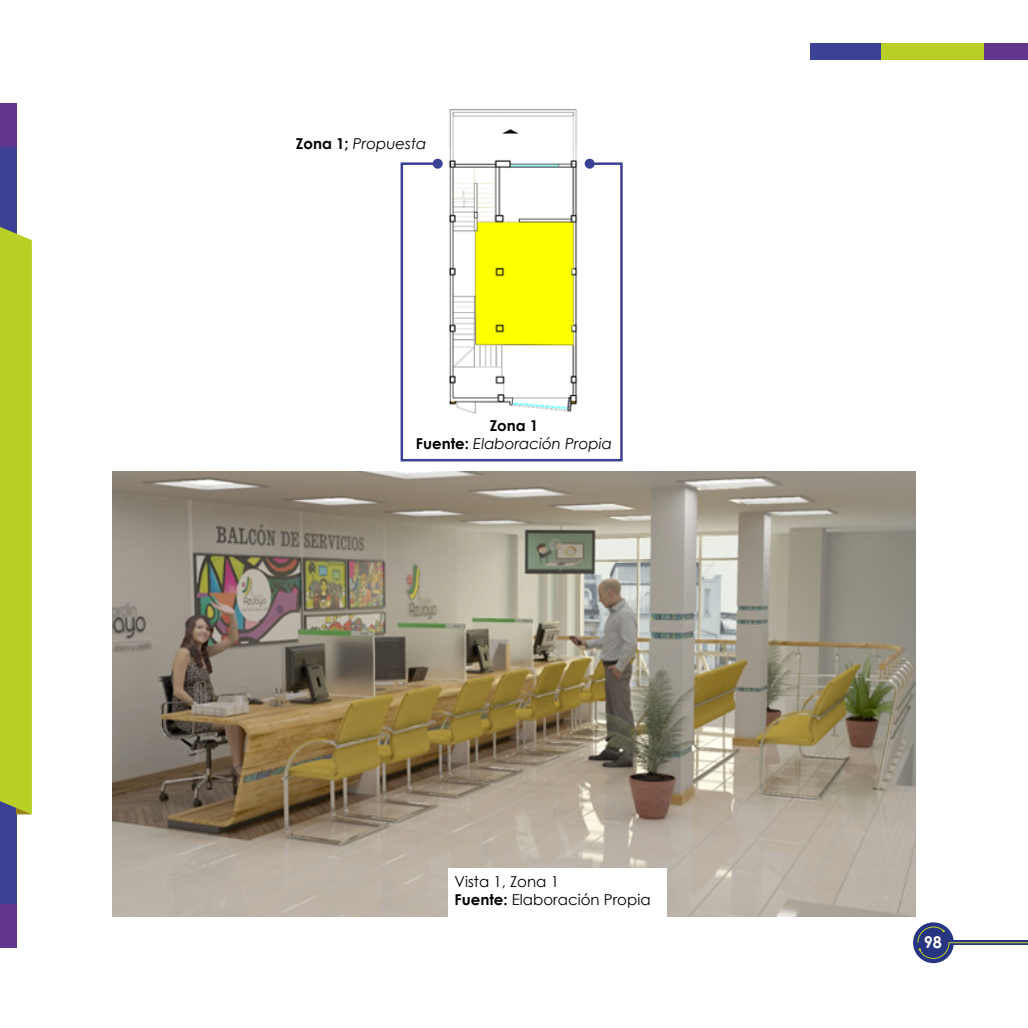
<style>
.page{position:relative;width:1028px;height:1028px;background:#fff}
.page>*{position:absolute;margin:0;border:0;box-sizing:border-box;transform-origin:0 0}
.t1{font:700 16.25px "Century Gothic";color:#fff}
.t2{font:italic 15px/18px "Century Gothic";color:#000;text-align:center}
.t3{font:15px/18px "Century Gothic";color:#000}
.s1{font-weight:700;font-style:normal}
.s2{font-weight:700}
</style>
<div class="page">
<div style="left:0;top:147px;width:16px;height:757px;background:#3b4194"></div>
<div style="left:810px;top:44px;width:71px;height:16px;background:#3b4194"></div>
<div style="left:0;top:227px;width:32px;height:587px;background:#bacf26"></div>
<div style="left:881px;top:44px;width:103px;height:16px;background:#bacf26"></div>
<div style="left:984px;top:44px;width:44px;height:16px;background:#61368b"></div>
<div style="left:0;top:904px;width:16px;height:43px;background:#61368b"></div>
<div style="left:0;top:103px;width:16px;height:44px;background:#61368b"></div>
<div style="left:913px;top:922px;width:40px;height:41px;background:#283583;border-radius:50%"></div>
<svg style="left:917px;top:926px;width:111px;height:33px"></svg>
<img style="left:113px;top:471px;width:802px;height:445px">
<div style="left:448px;top:868px;width:219px;height:53px;background:#fff"></div>
<img style="left:449px;top:108px;width:129px;height:53px">
<svg style="left:400px;top:161px;width:223px;height:301px"></svg>
<div style="left:433px;top:159px;width:10px;height:10px;background:#3b4194;border-radius:50%"></div>
<div style="left:584px;top:159px;width:10px;height:10px;background:#3b4194;border-radius:50%"></div>
<p class="t2" style="left:296px;top:134px;width:132px"><span class="s1">Zona 1;</span> Propuesta</p>
<p class="t2" style="left:416px;top:416px;width:197px"><span class="s1">Zona 1<br>Fuente:</span> Elaboración Propia</p>
<p class="t3" style="left:454px;top:872px;width:197px">Vista 1, Zona 1<br><span class="s2">Fuente:</span> Elaboración Propia</p>
<p class="t1" style="left:923px;top:929px;width:20px">98</p>
</div>
